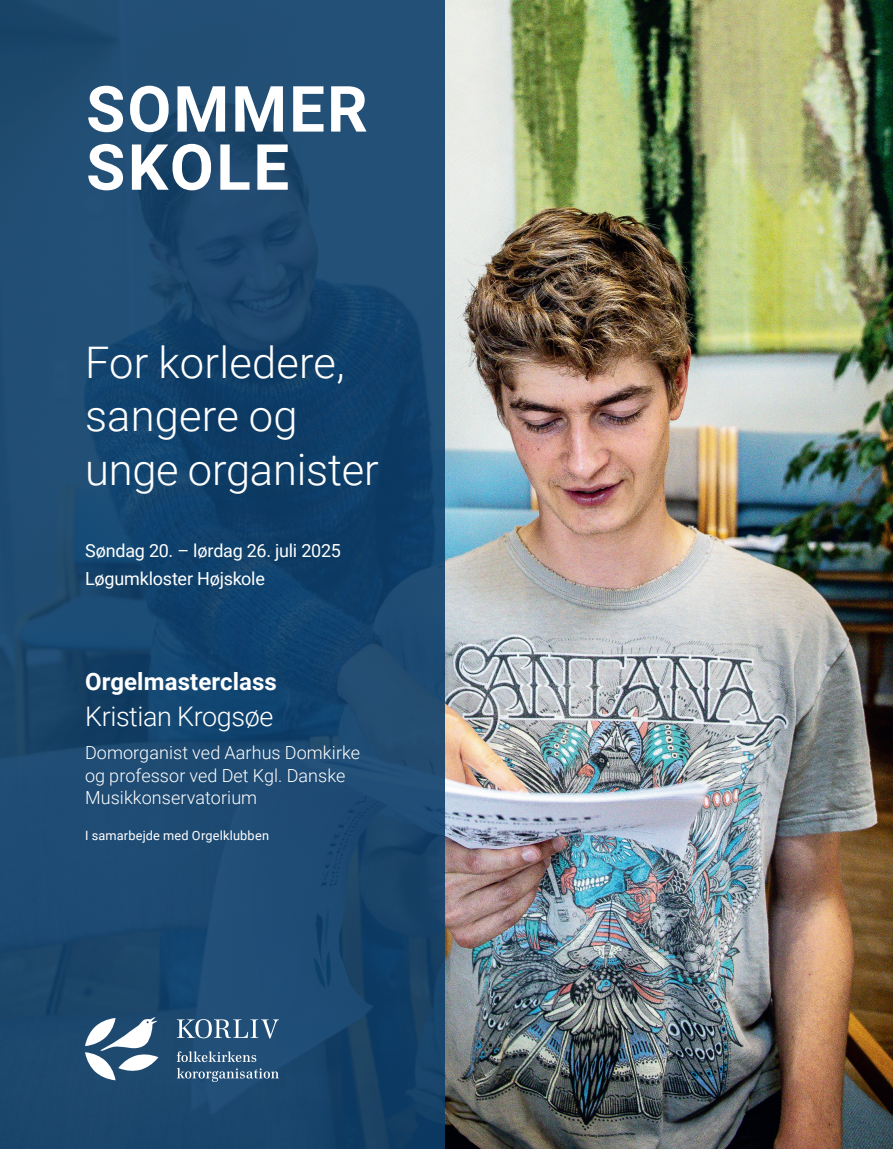
<style>
.page{position:relative;width:893px;height:1149px;background:#fff}
.page>*{position:absolute;margin:0;border:0;box-sizing:border-box;transform-origin:0 0}
.Manchet{font:700 63.6px "Roboto";letter-spacing:.035em;color:#fff}
.Manchet-2{font:300 43.5px/53.4px "Roboto";letter-spacing:-.005em;color:#fff}
.Manchet-3{font:300 27px "Roboto";letter-spacing:-.015em;color:#fff}
.Manchet-4{font:700 24px "Roboto";letter-spacing:.005em;color:#fff}
.Manchet-5{font:300 18px "Roboto";letter-spacing:.005em;color:#fff}
.Mellemrubrik{font:18px "Roboto";letter-spacing:-.015em;color:#fff}
.Mellemrubrik-2{font:12.75px "Roboto";letter-spacing:.015em;color:#fff}
</style>
<div class="page">
<img style="left:444px;top:0;width:449px;height:1148px">
<svg style="left:0;top:0;width:444px;height:1148px;background:#1a476f"></svg>
<svg style="left:85px;top:1016px;width:73px;height:63px"></svg>
<svg style="left:177px;top:1050px;width:79px;height:11px"></svg>
<svg style="left:177px;top:1067px;width:102px;height:14px"></svg>
<svg style="left:177px;top:1018px;width:102px;height:20px"></svg>
<p class="Manchet" style="left:86px;top:64px;width:283px">SOMMER</p>
<p class="Manchet" style="left:86px;top:122px;width:205px">SKOLE</p>
<p class="Manchet-2" style="left:85px;top:334px;width:295px">For korledere, sangere og unge organister</p>
<p class="Mellemrubrik" style="left:85px;top:537px;width:257px">Søndag 20. – lørdag 26. juli 2025</p>
<p class="Mellemrubrik" style="left:85px;top:566px;width:181px">Løgumkloster Højskole</p>
<p class="Manchet-4" style="left:85px;top:664px;width:193px">Orgelmasterclass</p>
<p class="Manchet-3" style="left:85px;top:697px;width:190px">Kristian Krogsøe</p>
<p class="Manchet-5" style="left:85px;top:739px;width:277px">Domorganist ved Aarhus Domkirke</p>
<p class="Manchet-5" style="left:85px;top:762px;width:262px">og professor ved Det Kgl. Danske</p>
<p class="Manchet-5" style="left:85px;top:784px;width:174px">Musikkonservatorium</p>
<p class="Mellemrubrik-2" style="left:85px;top:826px;width:186px">I samarbejde med Orgelklubben</p>
</div>
